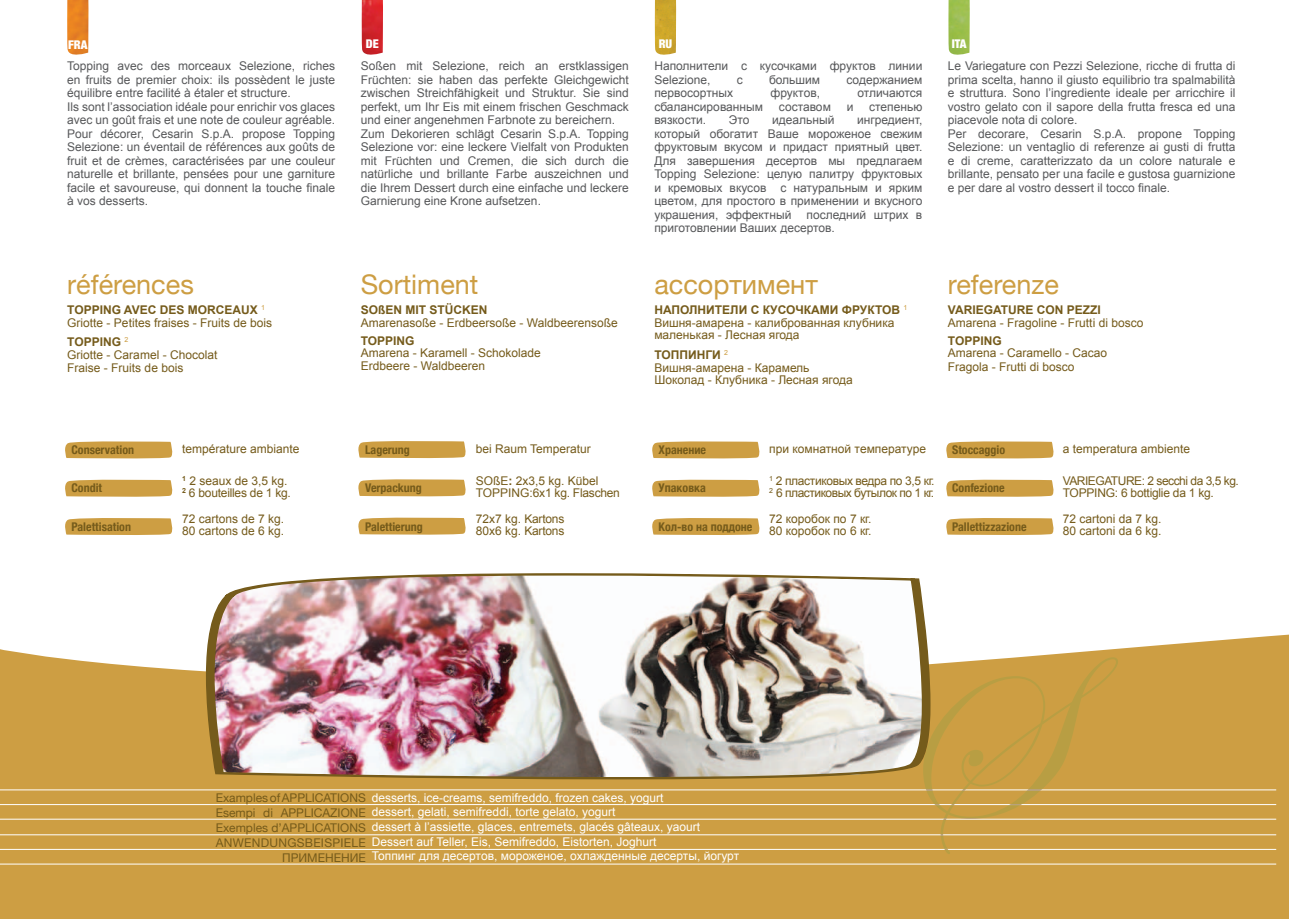
<style>
.page{position:relative;width:1289px;height:919px;background:#fff}
.page>*{position:absolute;margin:0;border:0;box-sizing:border-box;transform-origin:0 0}
.t1{font:27px "Helvetica Neue";color:#cd9e43}
.t2{font:12px/13.5px "Arial";color:#57585a}
.t3{font:12px/12.8px "Arial";color:#755b1b}
.t4{font:12px/14.7px "Arial";color:#fff}
.t5{font:700 condensed 12px "Helvetica Neue";color:#755b1b}
.t6{font:12px/12px "Arial";letter-spacing:-.04em;color:#755b1b}
.t7{font:12px/15px "Helvetica Neue";color:#755b1b;text-align:right}
.t8{font:12px/12px "Arial";letter-spacing:-.02em;color:#755b1b}
.t9{font:700 12px "Arial";color:#755b1b}
.t10{font:900 condensed 12px "Helvetica Neue";color:#fff}
.s1{font-weight:700}
</style>
<div class="page">
<img style="left:67px;top:0;width:22px;height:55px">
<img style="left:361px;top:0;width:22px;height:55px">
<img style="left:654px;top:0;width:22px;height:55px">
<img style="left:948px;top:0;width:22px;height:55px">
<svg style="left:65px;top:441px;width:108px;height:18px;background:#d2a756"></svg>
<svg style="left:65px;top:479px;width:108px;height:18px;background:#d2a756"></svg>
<svg style="left:65px;top:518px;width:108px;height:17px;background:#cfa24c"></svg>
<svg style="left:358px;top:441px;width:108px;height:18px;background:#d2a756"></svg>
<svg style="left:358px;top:479px;width:108px;height:18px;background:#d2a756"></svg>
<svg style="left:358px;top:517px;width:108px;height:18px;background:#d2a756"></svg>
<svg style="left:946px;top:441px;width:108px;height:18px;background:#d2a756"></svg>
<svg style="left:946px;top:479px;width:108px;height:18px;background:#d2a756"></svg>
<svg style="left:946px;top:518px;width:108px;height:17px;background:#cfa24c"></svg>
<svg style="left:652px;top:441px;width:108px;height:18px;background:#d2a756"></svg>
<svg style="left:652px;top:479px;width:108px;height:18px;background:#d2a756"></svg>
<svg style="left:652px;top:518px;width:108px;height:17px;background:#cfa24c"></svg>
<svg style="left:0;top:634px;width:1288px;height:284px;background:#d0a34e"></svg>
<img style="left:205px;top:573px;width:726px;height:207px">
<hr style="left:0;top:818px;width:1276px;height:1px;background:#fff">
<hr style="left:0;top:789px;width:1276px;height:1px;background:#fff">
<hr style="left:0;top:804px;width:1276px;height:1px;background:#fff">
<hr style="left:0;top:834px;width:1276px;height:1px;background:#fff">
<hr style="left:0;top:849px;width:1276px;height:1px;background:#fff">
<hr style="left:0;top:863px;width:1276px;height:1px;background:#fff">
<svg style="left:923px;top:657px;width:195px;height:197px;background:#ca9f48"></svg>
<p class="t10" style="left:68px;top:37px;width:21px">FRA</p>
<p class="t10" style="left:366px;top:36px;width:14px">DE</p>
<p class="t10" style="left:658px;top:36px;width:15px">RU</p>
<p class="t10" style="left:951px;top:37px;width:16px">ITA</p>
<p class="t2" style="left:67px;top:59px;width:269px">Topping avec des morceaux Selezione, riches en fruits de premier choix: ils possèdent le juste équilibre entre facilité à étaler et structure.<br>Ils sont l’association idéale pour enrichir vos glaces avec un goût frais et une note de couleur agréable.<br>Pour décorer, Cesarin S.p.A. propose Topping Selezione: un éventail de références aux goûts de fruit et de crèmes, caractérisées par une couleur naturelle et brillante, pensées pour une garniture facile et savoureuse, qui donnent la touche finale à vos desserts.</p>
<p class="t2" style="left:361px;top:59px;width:269px">Soßen mit Selezione, reich an erstklassigen Früchten: sie haben das perfekte Gleichgewicht zwischen Streichfähigkeit und Struktur. Sie sind perfekt, um Ihr Eis mit einem frischen Geschmack und einer angenehmen Farbnote zu bereichern.<br>Zum Dekorieren schlägt Cesarin S.p.A. Topping Selezione vor: eine leckere Vielfalt von Produkten mit Früchten und Cremen, die sich durch die natürliche und brillante Farbe auszeichnen und die Ihrem Dessert durch eine einfache und leckere Garnierung eine Krone aufsetzen.</p>
<p class="t2" style="left:654px;top:59px;width:269px">Наполнители с кусочками фруктов линии<br>Selezione,</p>
<p class="t2" style="left:947px;top:59px;width:289px">Le Variegature con Pezzi Selezione, ricche di frutta di prima scelta, hanno il giusto equilibrio tra spalmabilità e struttura. Sono l’ingrediente ideale per arricchire il vostro gelato con il sapore della frutta fresca ed una piacevole nota di colore.<br>Per decorare, Cesarin S.p.A. propone Topping Selezione: un ventaglio di referenze ai gusti di frutta e di creme, caratterizzato da un colore naturale e brillante, pensato per una facile e gustosa guarnizione e per dare al vostro dessert il tocco finale.</p>
<p class="t2" style="left:736px;top:73px;width:7px">с</p>
<p class="t2" style="left:769px;top:73px;width:53px">большим</p>
<p class="t2" style="left:846px;top:73px;width:77px">содержанием</p>
<p class="t2" style="left:654px;top:86px;width:80px">первосортных</p>
<p class="t2" style="left:770px;top:86px;width:51px">фруктов,</p>
<p class="t2" style="left:857px;top:86px;width:66px">отличаются</p>
<p class="t2" style="left:654px;top:100px;width:110px">сбалансированным</p>
<p class="t2" style="left:779px;top:100px;width:54px">составом</p>
<p class="t2" style="left:846px;top:100px;width:8px">и</p>
<p class="t2" style="left:869px;top:100px;width:55px">степенью</p>
<p class="t2" style="left:654px;top:113px;width:53px">вязкости.</p>
<p class="t2" style="left:728px;top:113px;width:22px">Это</p>
<p class="t2" style="left:772px;top:113px;width:64px">идеальный</p>
<p class="t2" style="left:654px;top:113px;width:269px;text-align:justify;text-indent:203px">ингредиент, который обогатит Ваше мороженое свежим фруктовым вкусом и придаст приятный цвет.<br>Для завершения десертов мы предлагаем Topping Selezione: целую палитру фруктовых и кремовых вкусов с натуральным и ярким цветом, для простого в применении и вкусного украшения, эффектный</p>
<p class="t2" style="left:654px;top:208px;width:269px;text-indent:152px">последний штрих в приготовлении Ваших десертов.</p>
<h1 class="t1" style="left:67px;top:268px;width:128px">références</h1>
<p class="t3" style="left:67px;top:303px;width:206px"><span class="s1">TOPPING AVEC DES MORCEAUX</span> <sup>1<br></sup>Griotte - Petites fraises - Fruits de bois</p>
<p class="t3" style="left:67px;top:335px;width:152px"><span class="s1">TOPPING</span> <sup>2<br></sup>Griotte - Caramel - Chocolat<br>Fraise - Fruits de bois</p>
<h1 class="t1" style="left:361px;top:268px;width:119px">Sortiment</h1>
<p class="t9" style="left:361px;top:302px;width:128px">SOßEN MIT STÜCKEN</p>
<p class="t3" style="left:361px;top:316px;width:258px">Amarenasoße - Erdbeersoße - Waldbeerensoße</p>
<p class="t9" style="left:361px;top:332px;width:55px">TOPPING</p>
<p class="t3" style="left:361px;top:347px;width:182px">Amarena - Karamell - Schokolade<br>Erdbeere - Waldbeeren</p>
<h1 class="t1" style="left:654px;top:268px;width:165px">ассортимент</h1>
<p class="t3" style="left:654px;top:303px;width:254px"><span class="s1">НАПОЛНИТЕЛИ С КУСОЧКАМИ ФРУКТОВ</span> <sup>1<br></sup>Вишня-амарена - калиброванная клубника маленькая - Лесная ягода</p>
<p class="t3" style="left:654px;top:348px;width:200px"><span class="s1">TOППИНГИ</span> <sup>2<br></sup>Вишня-амарена - Карамель<br>Шоколад - Клубника - Лесная ягода</p>
<h1 class="t1" style="left:947px;top:268px;width:112px">referenze</h1>
<p class="t9" style="left:947px;top:302px;width:154px">VARIEGATURE CON PEZZI</p>
<p class="t3" style="left:947px;top:316px;width:197px">Amarena - Fragoline - Frutti di bosco</p>
<p class="t9" style="left:947px;top:332px;width:55px">TOPPING</p>
<p class="t3" style="left:947px;top:346px;width:161px;line-height:13.5px">Amarena - Caramello - Cacao<br>Fragola - Frutti di bosco</p>
<p class="t5" style="left:72px;top:442px;width:64px">Conservation</p>
<p class="t3" style="left:182px;top:442px;width:119px">température ambiante</p>
<p class="t5" style="left:365px;top:442px;width:46px">Lagerung</p>
<p class="t3" style="left:475px;top:442px;width:117px">bei Raum Temperatur</p>
<p class="t5" style="left:658px;top:442px;width:49px">Хранение</p>
<p class="t3" style="left:769px;top:442px;width:158px">при комнатной температуре</p>
<p class="t5" style="left:952px;top:442px;width:55px">Stoccaggio</p>
<p class="t3" style="left:1062px;top:442px;width:129px">a temperatura ambiente</p>
<p class="t5" style="left:72px;top:480px;width:32px">Condit</p>
<p class="t8" style="left:182px;top:475px;width:110px"><sup>1</sup> 2 seaux de 3,5 kg.<br><sup>2</sup> 6 bouteilles de 1 kg.</p>
<p class="t5" style="left:365px;top:480px;width:58px">Verpackung</p>
<p class="t3" style="left:475px;top:475px;width:146px;line-height:12px">SOßE<span class="s1">:</span> 2x3,5 kg. Kübel<br>TOPPING:6x1 kg. Flaschen</p>
<p class="t5" style="left:658px;top:480px;width:49px">Упаковка</p>
<p class="t6" style="left:769px;top:475px;width:167px"><sup>1</sup> 2 пластиковых ведра по 3,5 кг.<br><sup>2</sup> 6 пластиковых бутылок по 1 кг.</p>
<p class="t5" style="left:952px;top:480px;width:54px">Confezione</p>
<p class="t6" style="left:1062px;top:475px;width:178px">VARIEGATURE: 2 secchi da 3,5 kg.<br>TOPPING: 6 bottiglie da 1 kg.</p>
<p class="t5" style="left:72px;top:519px;width:61px">Palettisation</p>
<p class="t3" style="left:182px;top:513px;width:104px;line-height:12px">72 cartons de 7 kg.<br>80 cartons de 6 kg.</p>
<p class="t5" style="left:365px;top:519px;width:59px">Palettierung</p>
<p class="t8" style="left:475px;top:513px;width:90px">72x7 kg. Kartons<br>80x6 kg. Kartons</p>
<p class="t5" style="left:658px;top:519px;width:95px">Кол-во на поддоне</p>
<p class="t3" style="left:769px;top:513px;width:104px;line-height:12px">72 коробок по 7 кг.<br>80 коробок по 6 кг.</p>
<p class="t5" style="left:952px;top:519px;width:76px">Pallettizzazione</p>
<p class="t3" style="left:1062px;top:513px;width:100px;line-height:12px">72 cartoni da 7 kg.<br>80 cartoni da 6 kg.</p>
<p class="t4" style="left:372px;top:790px;width:369px">desserts, ice-creams, semifreddo, frozen cakes, yogurt<br>dessert, gelati, semifreddi, torte gelato, yogurt<br>dessert à l’assiette, glaces, entremets, glacés gâteaux, yaourt Dessert auf Teller, Eis, Semifreddo, Eistorten, Joghurt<br>Топпинг для десертов, мороженое, охлажденные десерты, йогурт</p>
<p class="t7" style="left:216px;top:789px;width:152px">Examples of APPLICATIONS<br>Esempi di APPLICAZIONE<br>Exemples d’APPLICATIONS<br>ANWENDUNGSBEISPIELE<br>ПРИМЕНЕНИЕ</p>
</div>
